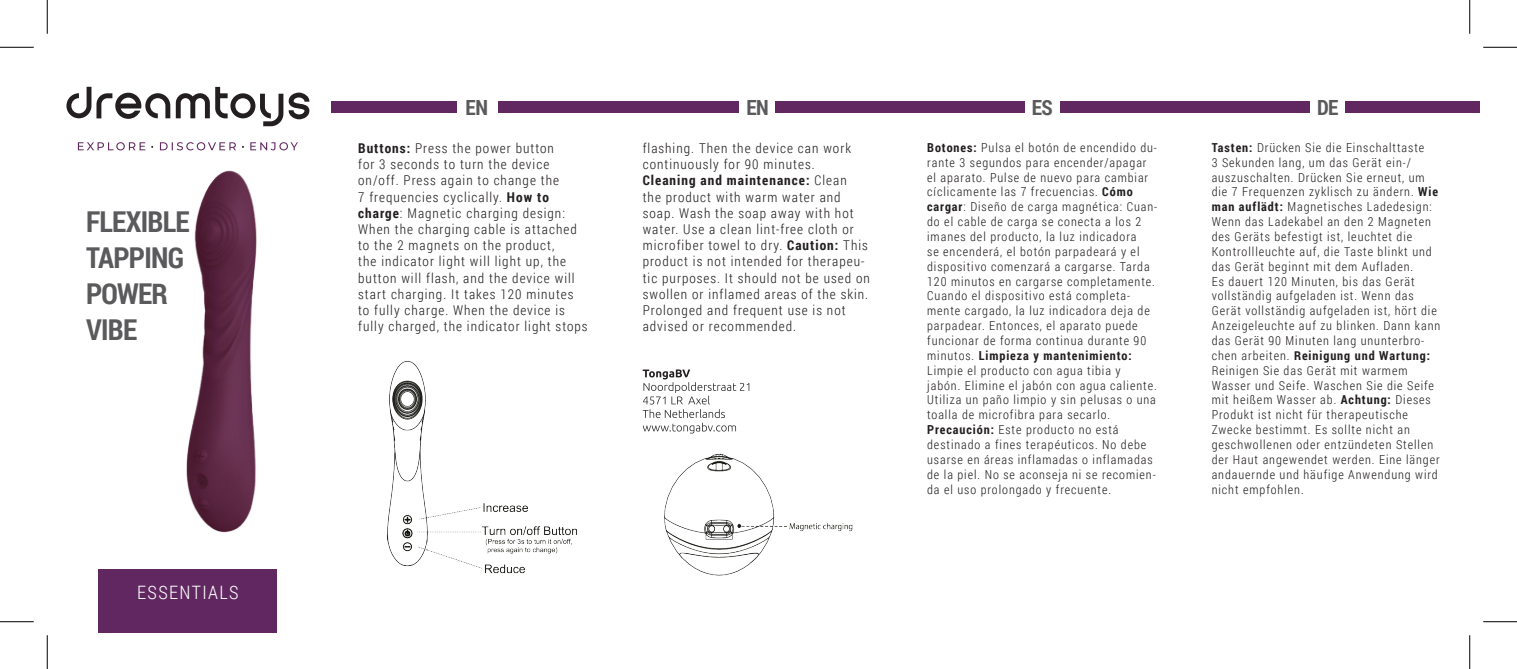
<style>
.page{position:relative;width:1517px;height:669px;background:#fff}
.page>*{position:absolute;margin:0;border:0;box-sizing:border-box;transform-origin:0 0}
.t1{font:700 28.8px/36px "Roboto Condensed";letter-spacing:-.025em;color:#5a5a5d}
.t2{font:700 20.93px "Roboto Condensed";letter-spacing:-.025em;color:#5a5a5d}
.t3{font:300 18.45px "Roboto Condensed";letter-spacing:.075em;color:#fff}
.t4{font:300 13.5px/16.2px "Roboto Condensed";letter-spacing:.075em;color:#231f20}
.t5{font:300 12.38px/14.8px "Roboto Condensed";letter-spacing:.075em;color:#231f20}
.s1{font-weight:700}
</style>
<div class="page">
<div style="left:1060px;top:101px;width:249px;height:11px;background:#612760"></div>
<div style="left:1345px;top:101px;width:134px;height:11px;background:#612760"></div>
<div style="left:776px;top:101px;width:249px;height:11px;background:#612760"></div>
<div style="left:498px;top:101px;width:241px;height:11px;background:#612760"></div>
<div style="left:331px;top:101px;width:125px;height:11px;background:#612760"></div>
<svg style="left:66px;top:87px;width:243px;height:39px"></svg>
<svg style="left:78px;top:142px;width:220px;height:8px"></svg>
<div style="left:99px;top:569px;width:178px;height:63px;background:#612760"></div>
<img style="left:186px;top:170px;width:71px;height:363px">
<img style="left:387px;top:361px;width:190px;height:213px">
<img style="left:664px;top:453px;width:189px;height:123px">
<svg style="left:643px;top:369px;width:106px;height:64px"></svg>
<hr style="left:0;top:47px;width:34px;height:1px;background:#000">
<hr style="left:1483px;top:47px;width:34px;height:1px;background:#000">
<hr style="left:0;top:621px;width:34px;height:1px;background:#000">
<hr style="left:1483px;top:621px;width:34px;height:1px;background:#000">
<hr style="left:47px;top:0;width:1px;height:34px;background:#000">
<hr style="left:47px;top:635px;width:1px;height:34px;background:#000">
<hr style="left:1469px;top:0;width:1px;height:34px;background:#000">
<hr style="left:1469px;top:635px;width:1px;height:34px;background:#000">
<h1 class="t1" style="left:86px;top:203px;width:105px">FLEXIBLE<br>TAPPING<br>POWER<br>VIBE</h1>
<h3 class="t3" style="left:137px;top:579px;width:103px">ESSENTIALS</h3>
<h2 class="t2" style="left:466px;top:92px;width:24px">EN</h2>
<h2 class="t2" style="left:746px;top:92px;width:24px">EN</h2>
<h2 class="t2" style="left:1032px;top:92px;width:23px">ES</h2>
<h2 class="t2" style="left:1317px;top:92px;width:23px">DE</h2>
<p class="t4" style="left:643px;top:140px;width:229px">flashing. Then the device can work continuously for 90 minutes.<br><span class="s1">Cleaning and maintenance:</span> Clean<br>the product with warm water and soap. Wash the soap away with hot water. Use a clean lint-free cloth or microfiber towel to dry. <span class="s1">Caution:</span> This product is not intended for therapeu&shy;tic purposes. It should not be used on swollen or inflamed areas of the skin.<br>Prolonged and frequent use is not advised or recommended.</p>
<p class="t4" style="left:358px;top:140px;width:231px"><span class="s1">Buttons:</span> Press the power button<br>for 3 seconds to turn the device on/off. Press again to change the<br>7 frequencies cyclically. <span class="s1">How to charge</span>: Magnetic charging design:<br>When the charging cable is attached to the 2 magnets on the product,<br>the indicator light will light up, the button will flash, and the device will start charging. It takes 120 minutes to fully charge. When the device is fully charged, the indicator light stops</p>
<p class="t5" style="left:927px;top:139px;width:232px"><span class="s1">Botones:</span> Pulsa el botón de encendido du&shy;rante 3 segundos para encender/apagar el aparato. Pulse de nuevo para cambiar cíclicamente las 7 frecuencias. <span class="s1">Cómo cargar</span>: Diseño de carga magnética: Cuan&shy;do el cable de carga se conecta a los 2 imanes del producto, la luz indicadora<br>se encenderá, el botón parpadeará y el dispositivo comenzará a cargarse. Tarda 120 minutos en cargarse completamente.<br>Cuando el dispositivo está completa&shy;mente cargado, la luz indicadora deja de parpadear. Entonces, el aparato puede funcionar de forma continua durante 90 minutos. <span class="s1">Limpieza y mantenimiento:<br></span>Limpie el producto con agua tibia y<br>jabón. Elimine el jabón con agua caliente.<br>Utiliza un paño limpio y sin pelusas o una toalla de microfibra para secarlo.<br><span class="s1">Precaución:</span> Este producto no está destinado a fines terapéuticos. No debe usarse en áreas inflamadas o inflamadas de la piel. No se aconseja ni se recomien&shy;da el uso prolongado y frecuente.</p>
<p class="t5" style="left:1212px;top:139px;width:230px"><span class="s1">Tasten:</span> Drücken Sie die Einschalttaste<br>3 Sekunden lang, um das Gerät ein-/ auszuschalten. Drücken Sie erneut, um die 7 Frequenzen zyklisch zu ändern. <span class="s1">Wie man auflädt:</span> Magnetisches Ladedesign:<br>Wenn das Ladekabel an den 2 Magneten des Geräts befestigt ist, leuchtet die Kontrollleuchte auf, die Taste blinkt und das Gerät beginnt mit dem Aufladen.<br>Es dauert 120 Minuten, bis das Gerät vollständig aufgeladen ist. Wenn das Gerät vollständig aufgeladen ist, hört die Anzeigeleuchte auf zu blinken. Dann kann das Gerät 90 Minuten lang ununterbro&shy;chen arbeiten. <span class="s1">Reinigung und Wartung:<br></span>Reinigen Sie das Gerät mit warmem Wasser und Seife. Waschen Sie die Seife mit heißem Wasser ab. <span class="s1">Achtung:</span> Dieses Produkt ist nicht für therapeutische Zwecke bestimmt. Es sollte nicht an geschwollenen oder entzündeten Stellen der Haut angewendet werden. Eine länger andauernde und häufige Anwendung wird nicht empfohlen.</p>
</div>
